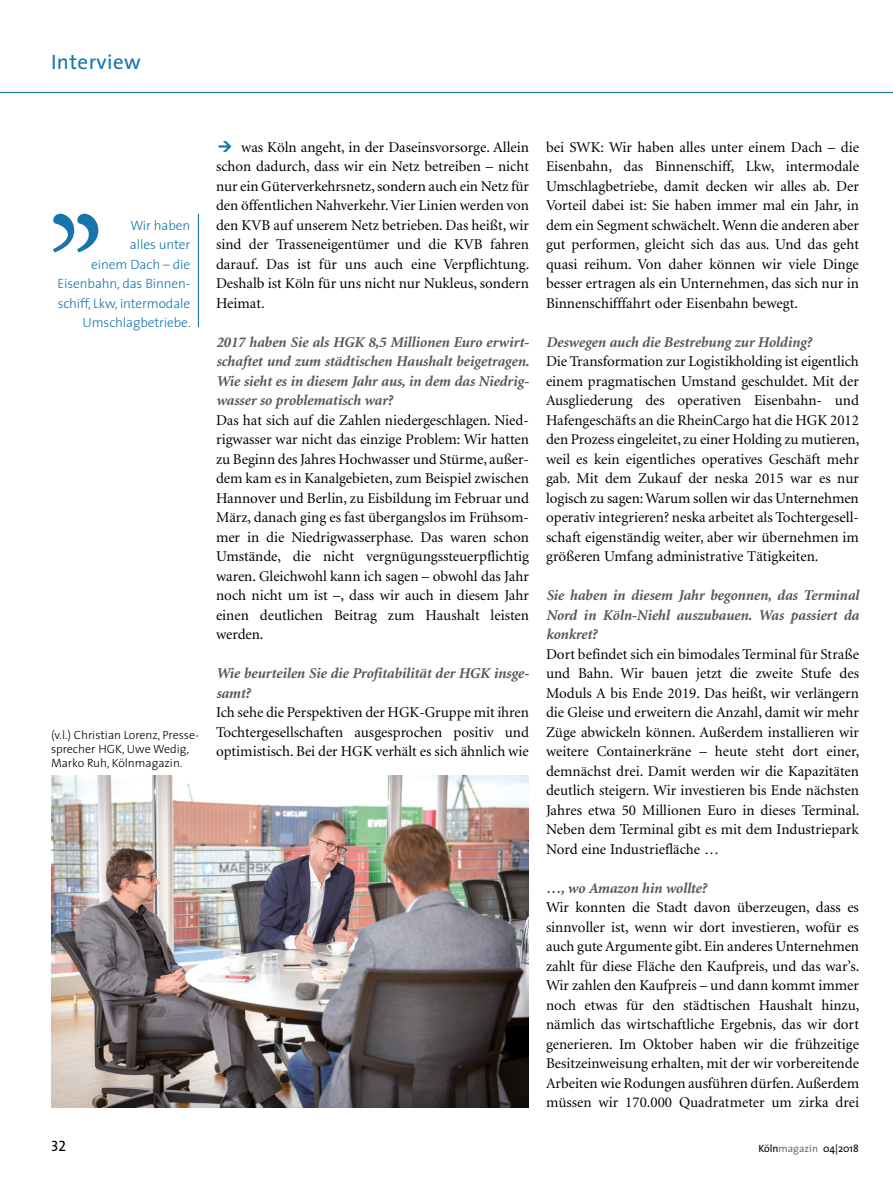
<style>
.page{position:relative;width:893px;height:1191px;background:#fff}
.page>*{position:absolute;margin:0;border:0;box-sizing:border-box;transform-origin:0 0}
.t1{font:21px "The Sans";letter-spacing:.02em;color:#1775ac}
.t2{font:15px/19.5px "Minion";color:#000;text-align:justify}
.t3{font:italic 700 15px/19.5px "Minion";letter-spacing:-.01em;color:#575756;text-align:justify}
.t4{font:15px "The Sans Caps";color:#000}
.t5{font:300 13.5px/19.5px "The Sans";letter-spacing:-.01em;color:#1775ac;text-align:right}
.t6{font:300 12px/14.2px "The Sans";color:#000}
.t7{font:10.5px "The Sans";color:#000}
.s1{color:#706f6f}
</style>
<div class="page">
<hr style="left:198px;top:214px;width:1px;height:113px;background:#1775ac">
<svg style="left:53px;top:214px;width:45px;height:38px"></svg>
<img style="left:51px;top:775px;width:478px;height:332px">
<hr style="left:0;top:92px;width:893px;height:1px;background:#1775ac">
<h1 class="t1" style="left:51px;top:45px;width:91px">Interview</h1>
<p class="t5" style="left:58px;top:215px;width:135px">Wir haben<br>alles unter<br>einem Dach – die<br>Eisenbahn, das Binnen&shy;schiff, Lkw, intermodale<br>Umschlagbetriebe.</p>
<p class="t6" style="left:51px;top:727px;width:149px">(v.l.) Christian Lorenz, Presse&shy;sprecher HGK, Uwe Wedig,<br>Marko Ruh, Kölnmagazin.</p>
<p class="t2" style="left:216px;top:137px;width:315px;text-indent:25px">was Köln angeht, in der Daseinsvorsorge. Allein schon dadurch, dass wir ein Netz betreiben – nicht nur ein Güterverkehrsnetz, sondern auch ein Netz für den öffentlichen Nahverkehr. Vier Linien werden von den KVB auf unserem Netz betrieben. Das heißt, wir sind der Trasseneigentümer und die KVB fahren darauf. Das ist für uns auch eine Verpflichtung.<br>Deshalb ist Köln für uns nicht nur Nukleus, sondern Heimat.</p>
<p class="t3" style="left:216px;top:332px;width:315px">2017 haben Sie als HGK 8,5 Millionen Euro erwirt&shy;schaftet und zum städtischen Haushalt beigetragen.<br>Wie sieht es in diesem Jahr aus, in dem das Niedrig&shy;wasser so problematisch war?</p>
<p class="t2" style="left:216px;top:410px;width:314px">Das hat sich auf die Zahlen niedergeschlagen. Nied&shy;rigwasser war nicht das einzige Problem: Wir hatten zu Beginn des Jahres Hochwasser und Stürme, außer&shy;dem kam es in Kanalgebieten, zum Beispiel zwischen Hannover und Berlin, zu Eisbildung im Februar und März, danach ging es fast übergangslos im Frühsom&shy;mer in die Niedrigwasserphase. Das waren schon Umstände, die nicht vergnügungssteuerpflichtig waren. Gleichwohl kann ich sagen – obwohl das Jahr noch nicht um ist –, dass wir auch in diesem Jahr einen deutlichen Beitrag zum Haushalt leisten werden.</p>
<p class="t3" style="left:216px;top:664px;width:315px">Wie beurteilen Sie die Profitabilität der HGK insge&shy;samt?</p>
<p class="t2" style="left:216px;top:703px;width:314px">Ich sehe die Perspektiven der HGK-Gruppe mit ihren Tochtergesellschaften ausgesprochen positiv und optimistisch. Bei der HGK verhält es sich ähnlich wie</p>
<p class="t2" style="left:546px;top:137px;width:314px">bei SWK: Wir haben alles unter einem Dach – die Eisenbahn, das Binnenschiff, Lkw, intermodale Umschlagbetriebe, damit decken wir alles ab. Der Vorteil dabei ist: Sie haben immer mal ein Jahr, in dem ein Segment schwächelt. Wenn die anderen aber gut performen, gleicht sich das aus. Und das geht quasi reihum. Von daher können wir viele Dinge besser ertragen als ein Unternehmen, das sich nur in Binnenschifffahrt oder Eisenbahn bewegt.</p>
<p class="t3" style="left:546px;top:332px;width:267px">Deswegen auch die Bestrebung zur Holding?</p>
<p class="t2" style="left:546px;top:352px;width:315px">Die Transformation zur Logistikholding ist eigentlich einem pragmatischen Umstand geschuldet. Mit der Ausgliederung des operativen Eisenbahn- und Hafengeschäfts an die RheinCargo hat die HGK 2012 den Prozess eingeleitet, zu einer Holding zu mutieren, weil es kein eigentliches operatives Geschäft mehr gab. Mit dem Zukauf der neska 2015 war es nur logisch zu sagen: Warum sollen wir das Unternehmen operativ integrieren? neska arbeitet als Tochtergesell&shy;schaft eigenständig weiter, aber wir übernehmen im größeren Umfang administrative Tätigkeiten.</p>
<p class="t3" style="left:546px;top:586px;width:314px">Sie haben in diesem Jahr begonnen, das Terminal Nord in Köln-Niehl auszubauen. Was passiert da konkret?</p>
<p class="t2" style="left:546px;top:644px;width:315px">Dort befindet sich ein bimodales Terminal für Straße und Bahn. Wir bauen jetzt die zweite Stufe des Moduls A bis Ende 2019. Das heißt, wir verlängern die Gleise und erweitern die Anzahl, damit wir mehr Züge abwickeln können. Außerdem installieren wir weitere Containerkräne – heute steht dort einer, demnächst drei. Damit werden wir die Kapazitäten deutlich steigern. Wir investieren bis Ende nächsten Jahres etwa 50 Millionen Euro in dieses Terminal.<br>Neben dem Terminal gibt es mit dem Industriepark Nord eine Industriefläche …</p>
<p class="t3" style="left:546px;top:878px;width:162px">…, wo Amazon hin wollte?</p>
<p class="t2" style="left:546px;top:898px;width:315px">Wir konnten die Stadt davon überzeugen, dass es sinnvoller ist, wenn wir dort investieren, wofür es auch gute Argumente gibt. Ein anderes Unternehmen zahlt für diese Fläche den Kaufpreis, und das war’s.<br>Wir zahlen den Kaufpreis – und dann kommt immer noch etwas für den städtischen Haushalt hinzu, nämlich das wirtschaftliche Ergebnis, das wir dort generieren. Im Oktober haben wir die frühzeitige Besitzeinweisung erhalten, mit der wir vorbereitende Arbeiten wie Rodungen ausführen dürfen. Außerdem müssen wir 170.000 Quadratmeter um zirka drei</p>
<p class="t4" style="left:51px;top:1133px;width:16px">32</p>
<p class="t7" style="left:758px;top:1139px;width:102px">Köln<span class="s1">magazin</span> 04|2018</p>
</div>
